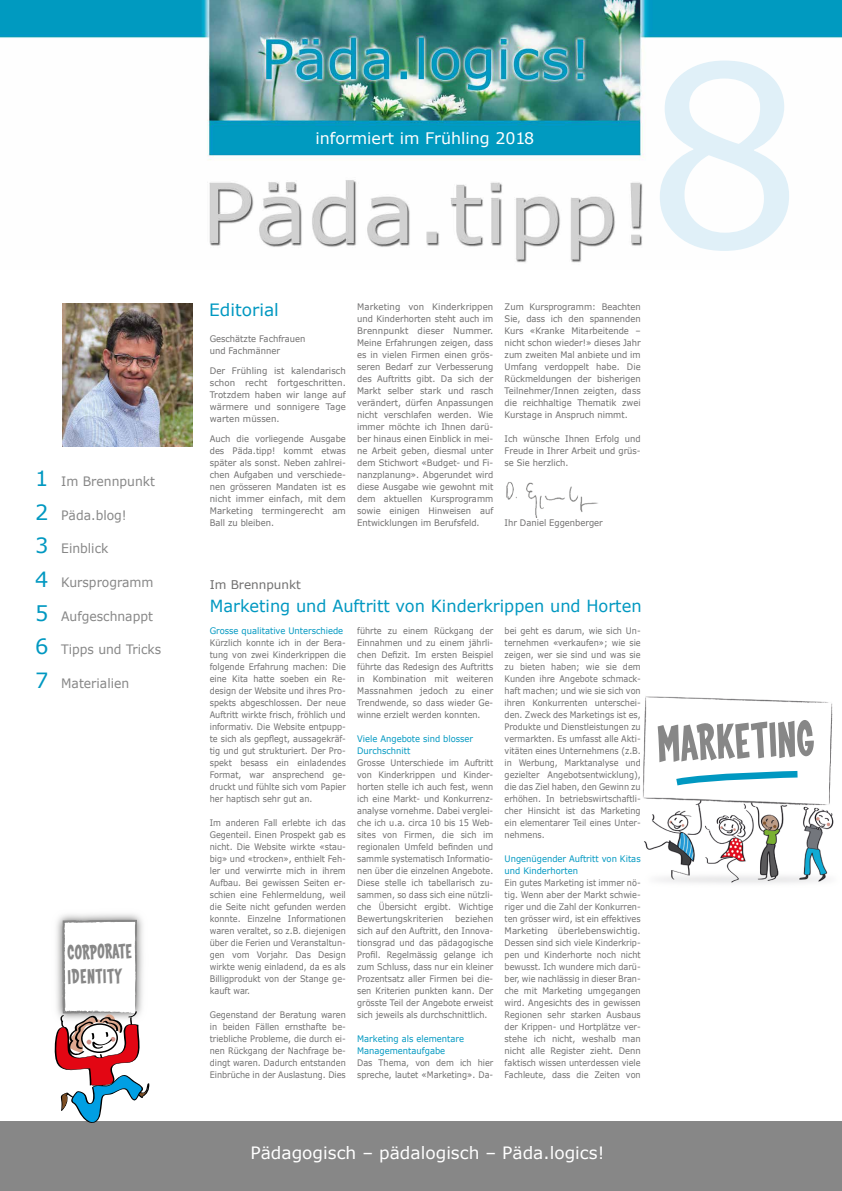
<style>
.page{position:relative;width:842px;height:1191px;background:#fff}
.page>*{position:absolute;margin:0;border:0;box-sizing:border-box;transform-origin:0 0}
.t1{font:250.3px "MS Reference Sans Serif";color:#e0f0f8}
.t2{font:700 50.1px "Coop";color:#878787}
.t3{font:700 20.5px/24.6px "Coop";color:#878787}
.t4{font:17px "MS Reference Sans Serif";color:#fff}
.t5{font:17px "MS Reference Sans Serif";color:#0098c1}
.t6{font:16.7px "MS Reference Sans Serif";color:#0098c1}
.t7{font:15.9px "MS Reference Sans Serif";color:#fff}
.t8{font:13px "MS Reference Sans Serif";color:#878787;scale:.95 1}
.t9{font:12px "MS Reference Sans Serif";color:#706f6f}
.t10{font:9px/12px "MS Reference Sans Serif";color:#706f6f;text-align:justify;scale:.9 1}
.t11{font:9px/12px "MS Reference Sans Serif";color:#706f6f;text-align:justify;scale:.93 1}
.t12{font:9px/12px "MS Reference Sans Serif";color:#706f6f;text-align:justify;scale:.95 1}
.t13{font:9px/12px "MS Reference Sans Serif";color:#0098c1;scale:.93 1}
.s1{font-size:21px;color:#0098c1}
</style>
<div class="page">
<img style="left:643px;top:696px;width:191px;height:187px">
<svg style="left:669px;top:767px;width:135px;height:23px"></svg>
<img style="left:506px;top:482px;width:92px;height:35px">
<div style="left:0;top:1121px;width:842px;height:70px;background:#878787"></div>
<img style="left:0;top:0;width:842px;height:263px">
<img style="left:62px;top:303px;width:130px;height:143px">
<svg style="left:54px;top:920px;width:96px;height:203px"></svg>
<h3 class="t8" style="left:35px;top:473px;width:128px"><span class="s1">1</span> Im Brennpunkt</h3>
<h3 class="t8" style="left:35px;top:506px;width:98px"><span class="s1">2</span> Päda.blog!</h3>
<h3 class="t8" style="left:35px;top:540px;width:79px"><span class="s1">3</span> Einblick</h3>
<h3 class="t8" style="left:35px;top:574px;width:126px"><span class="s1">4</span> Kursprogramm</h3>
<h3 class="t8" style="left:35px;top:607px;width:125px"><span class="s1">5</span> Aufgeschnappt</h3>
<h3 class="t8" style="left:35px;top:641px;width:134px"><span class="s1">6</span> Tipps und Tricks</h3>
<h3 class="t8" style="left:35px;top:675px;width:101px"><span class="s1">7</span> Materialien</h3>
<h3 class="t3" style="left:67px;top:940px;width:66px;rotate:-1deg">Corporate identity</h3>
<h3 class="t7" style="left:315px;top:128px;width:220px">informiert im Frühling 2018</h3>
<h1 class="t1" style="left:645px;top:-5px;width:161px">8</h1>
<h3 class="t5" style="left:209px;top:299px;width:71px">Editorial</h3>
<p class="t11" style="left:210px;top:333px;width:104px">Geschätzte Fachfrauen und Fachmänner</p>
<p class="t12" style="left:210px;top:365px;width:145px">Der Frühling ist kalendarisch schon recht fortgeschritten.<br>Trotzdem haben wir lange auf wärmere und sonnigere Tage warten müssen.</p>
<p class="t11" style="left:210px;top:433px;width:148px">Auch die vorliegende Ausgabe des Päda.tipp! kommt etwas später als sonst. Neben zahlrei&shy;chen Aufgaben und verschiede&shy;nen grösseren Mandaten ist es nicht immer einfach, mit dem Marketing termingerecht am Ball zu bleiben.</p>
<p class="t12" style="left:357px;top:301px;width:145px">Marketing von Kinderkrippen und Kinderhorten steht auch im Brennpunkt dieser Nummer.<br>Meine Erfahrungen zeigen, dass es in vielen Firmen einen grös&shy;seren Bedarf zur Verbesserung des Auftritts gibt. Da sich der Markt selber stark und rasch verändert, dürfen Anpassungen nicht verschlafen werden. Wie immer möchte ich Ihnen darü&shy;ber hinaus einen Einblick in mei&shy;ne Arbeit geben, diesmal unter dem Stichwort «Budget- und Fi&shy;nanzplanung». Abgerundet wird diese Ausgabe wie gewohnt mit dem aktuellen Kursprogramm sowie einigen Hinweisen auf Entwicklungen im Berufsfeld.</p>
<p class="t11" style="left:505px;top:301px;width:148px">Zum Kursprogramm: Beachten Sie, dass ich den spannenden Kurs «Kranke Mitarbeitende – nicht schon wieder!» dieses Jahr zum zweiten Mal anbiete und im Umfang verdoppelt habe. Die Rückmeldungen der bisherigen Teilnehmer/Innen zeigten, dass die reichhaltige Thematik zwei Kurstage in Anspruch nimmt.</p>
<p class="t11" style="left:505px;top:433px;width:148px">Ich wünsche Ihnen Erfolg und Freude in Ihrer Arbeit und grüs&shy;se Sie herzlich.</p>
<p class="t11" style="left:505px;top:517px;width:107px">Ihr Daniel Eggenberger</p>
<h3 class="t9" style="left:210px;top:577px;width:93px">Im Brennpunkt</h3>
<h3 class="t6" style="left:210px;top:595px;width:433px">Marketing und Auftritt von Kinderkrippen und Horten</h3>
<p class="t13" style="left:210px;top:624px;width:145px">Grosse qualitative Unterschiede</p>
<p class="t10" style="left:210px;top:636px;width:153px">Kürzlich konnte ich in der Bera&shy;tung von zwei Kinderkrippen die folgende Erfahrung machen: Die eine Kita hatte soeben ein Re&shy;design der Website und ihres Pro&shy;spekts abgeschlossen. Der neue Auftritt wirkte frisch, fröhlich und informativ. Die Website entpupp&shy;te sich als gepflegt, aussagekräf&shy;tig und gut strukturiert. Der Pro&shy;spekt besass ein einladendes Format, war ansprechend ge&shy;druckt und fühlte sich vom Papier her haptisch sehr gut an.</p>
<p class="t10" style="left:210px;top:816px;width:153px">Im anderen Fall erlebte ich das Gegenteil. Einen Prospekt gab es nicht. Die Website wirkte «stau&shy;big» und «trocken», enthielt Feh&shy;ler und verwirrte mich in ihrem Aufbau. Bei gewissen Seiten er&shy;schien eine Fehlermeldung, weil die Seite nicht gefunden werden konnte. Einzelne Informationen waren veraltet, so z.B. diejenigen über die Ferien und Veranstaltun&shy;gen vom Vorjahr. Das Design wirkte wenig einladend, da es als Billigprodukt von der Stange ge&shy;kauft war.</p>
<p class="t10" style="left:210px;top:1008px;width:153px">Gegenstand der Beratung waren in beiden Fällen ernsthafte be&shy;triebliche Probleme, die durch ei&shy;nen Rückgang der Nachfrage be&shy;dingt waren. Dadurch entstanden Einbrüche in der Auslastung. Dies</p>
<p class="t10" style="left:357px;top:624px;width:153px">führte zu einem Rückgang der Einnahmen und zu einem jährli&shy;chen Defizit. Im ersten Beispiel führte das Redesign des Auftritts in Kombination mit weiteren Massnahmen jedoch zu einer Trendwende, so dass wieder Ge&shy;winne erzielt werden konnten.</p>
<p class="t13" style="left:357px;top:732px;width:126px">Viele Angebote sind blosser<br>Durchschnitt</p>
<p class="t10" style="left:357px;top:756px;width:153px">Grosse Unterschiede im Auftritt von Kinderkrippen und Kinder&shy;horten stelle ich auch fest, wenn ich eine Markt- und Konkurrenz&shy;analyse vornehme. Dabei verglei&shy;che ich u.a. circa 10 bis 15 Web&shy;sites von Firmen, die sich im regionalen Umfeld befinden und sammle systematisch Informatio&shy;nen über die einzelnen Angebote.<br>Diese stelle ich tabellarisch zu&shy;sammen, so dass sich eine nützli&shy;che Übersicht ergibt. Wichtige Bewertungskriterien</p>
<p class="t10" style="left:505px;top:624px;width:153px">bei geht es darum, wie sich Un&shy;ternehmen «verkaufen»; wie sie zeigen, wer sie sind und was sie zu bieten haben; wie sie dem Kunden ihre Angebote schmack&shy;haft machen; und wie sie sich von ihren Konkurrenten unterschei&shy;den. Zweck des Marketings ist es, Produkte und Dienstleistungen zu vermarkten. Es umfasst alle Akti&shy;vitäten eines Unternehmens (z.B. in Werbung, Marktanalyse und gezielter Angebotsentwicklung), die das Ziel haben, den Gewinn zu erhöhen. In betriebswirtschaftli&shy;cher Hinsicht ist das Marketing ein elementarer Teil eines Unter&shy;nehmens.</p>
<p class="t13" style="left:505px;top:852px;width:148px">Ungenügender Auftritt von Kitas und Kinderhorten</p>
<p class="t10" style="left:505px;top:876px;width:153px">Ein gutes Marketing ist immer nö&shy;tig. Wenn aber der Markt schwie&shy;riger und die Zahl der Konkurren&shy;ten grösser wird, ist ein effektives Marketing überlebenswichtig.<br>Dessen sind sich viele Kinderkrip&shy;pen und Kinderhorte noch nicht bewusst. Ich wundere mich darü&shy;ber, wie nachlässig in dieser Bran&shy;che mit Marketing umgegangen wird. Angesichts des in gewissen Regionen sehr starken Ausbaus der Krippen- und Hortplätze ver&shy;stehe ich nicht, weshalb man nicht alle Register zieht. Denn faktisch wissen unterdessen viele Fachleute, dass die Zeiten von</p>
<p class="t11" style="left:357px;top:912px;width:148px;text-indent:98px">beziehen sich auf den Auftritt, den Innova&shy;tionsgrad und das pädagogische Profil. Regelmässig gelange ich zum Schluss, dass nur ein kleiner Prozentsatz aller Firmen bei die&shy;sen Kriterien punkten kann. Der grösste Teil der Angebote erweist sich jeweils als durchschnittlich.</p>
<p class="t13" style="left:357px;top:1032px;width:116px">Marketing als elementare<br>Managementaufgabe</p>
<p class="t10" style="left:357px;top:1056px;width:153px">Das Thema, von dem ich hier spreche, lautet «Marketing». Da-</p>
<h2 class="t2" style="left:656px;top:718px;width:159px;rotate:-2deg">MARKETING</h2>
<h3 class="t4" style="left:250px;top:1142px;width:355px">Pädagogisch – pädalogisch – Päda.logics!</h3>
</div>
